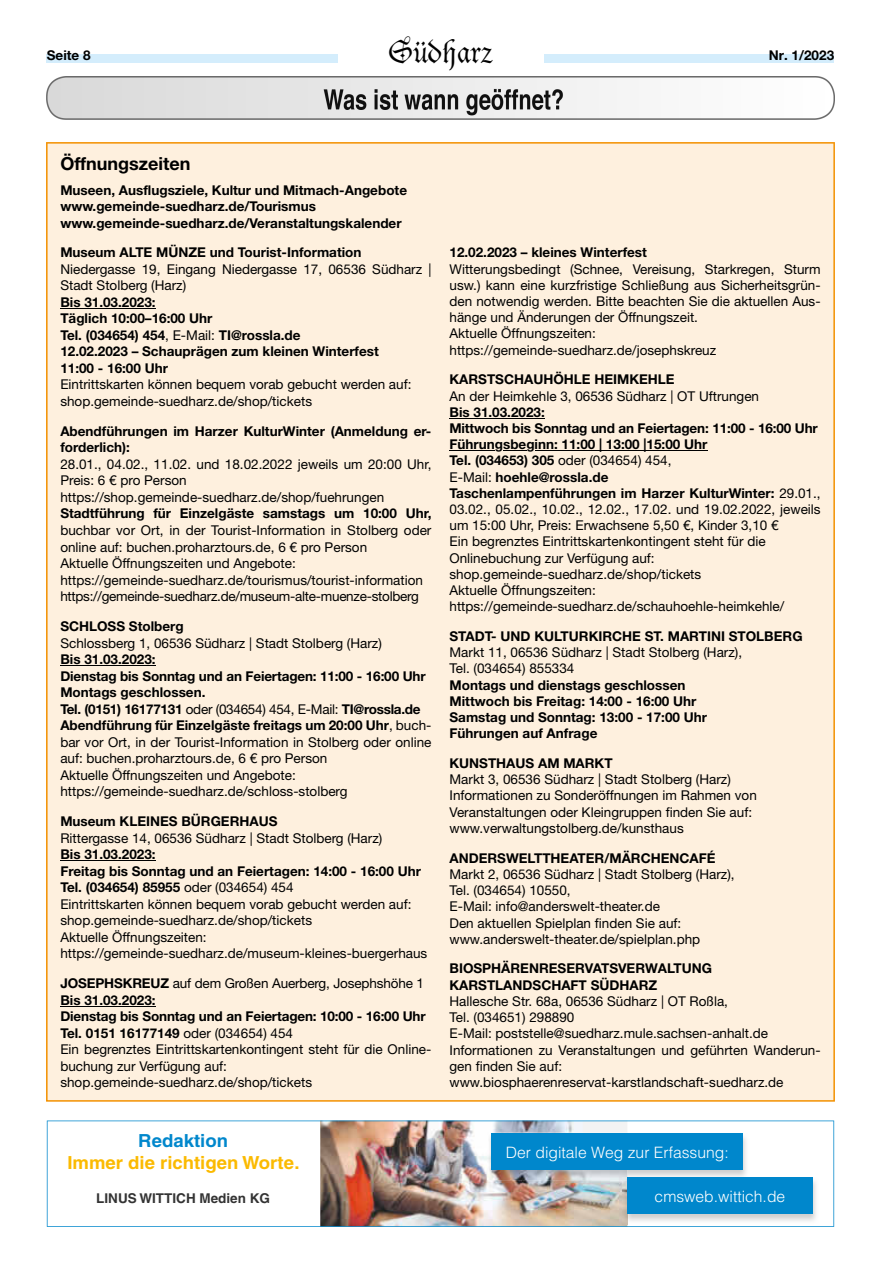
<style>
.page{position:relative;width:881px;height:1263px;background:#fff}
.page>*{position:absolute;margin:0;border:0;box-sizing:border-box;transform-origin:0 0}
.t1{font:31.5px "Duc De Berry";color:#000}
.t2{font:700 18px "Helvetica LT";color:#fbba00}
.t3{font:700 18px "Helvetica Neue LT";color:#000}
.t4{font:700 18px "Helvetica LT";color:#0087cc}
.t5{font:300 15.6px "Helvetica LT";color:#fff}
.t6{font:13.5px/16.2px "Helvetica Neue LT";color:#000}
.t7{font:700 13.5px/16.2px "Helvetica Neue LT";color:#000}
.t8{font:700 13.5px "Helvetica LT";color:#333}
.s1{font-weight:400}
.s2{font-weight:700}
</style>
<div class="page">
<div style="left:47px;top:54px;width:786px;height:8px;background:#d4edfc"></div>
<div style="left:338px;top:38px;width:205px;height:31px;background:#fff"></div>
<img style="left:47px;top:77px;width:786px;height:42px">
<div style="left:46px;top:142px;width:788px;height:960px;background:#fef0de"></div>
<img style="left:47px;top:1120px;width:786px;height:107px">
<p class="t7" style="left:47px;top:47px;width:45px">Seite 8</p>
<h1 class="t1" style="left:388px;top:33px;width:106px">Südharz</h1>
<p class="t7" style="left:768px;top:47px;width:67px">Nr. 1/2023</p>
<h2 class="t3" style="left:60px;top:153px;width:132px">Öffnungszeiten</h2>
<p class="t7" style="left:60px;top:182px;width:348px">Museen, Ausflugsziele, Kultur und Mitmach-Angebote www.gemeinde-suedharz.de/Tourismus www.gemeinde-suedharz.de/Veranstaltungskalender</p>
<p class="t7" style="left:60px;top:244px;width:302px">Museum ALTE MÜNZE und Tourist-Information</p>
<p class="t6" style="left:60px;top:261px;width:372px">Niedergasse 19, Eingang Niedergasse 17, 06536 Südharz |<br>Stadt Stolberg (Harz)</p>
<p class="t7" style="left:60px;top:293px;width:320px">Bis 31.03.2023:<br>Täglich 10:00–16:00 Uhr<br>Tel. (034654) 454<span class="s1">, E-Mail:</span> TI@rossla.de<br>12.02.2023 – Schauprägen zum kleinen Winterfest<br>11:00 - 16:00 Uhr</p>
<p class="t6" style="left:60px;top:376px;width:352px">Eintrittskarten können bequem vorab gebucht werden auf: shop.gemeinde-suedharz.de/shop/tickets</p>
<p class="t7" style="left:60px;top:423px;width:372px">Abendführungen im Harzer KulturWinter (Anmeldung er&shy;forderlich):</p>
<p class="t6" style="left:60px;top:456px;width:372px">28.01., 04.02., 11.02. und 18.02.2022 jeweils um 20:00 Uhr,<br>Preis: 6 € pro Person https://shop.gemeinde-suedharz.de/shop/fuehrungen</p>
<p class="t7" style="left:60px;top:505px;width:372px">Stadtführung für Einzelgäste samstags um 10:00 Uhr,</p>
<p class="t6" style="left:60px;top:522px;width:372px">buchbar vor Ort, in der Tourist-Information in Stolberg oder online auf: buchen.proharztours.de, 6 € pro Person<br>Aktuelle Öffnungszeiten und Angebote: https://gemeinde-suedharz.de/tourismus/tourist-information https://gemeinde-suedharz.de/museum-alte-muenze-stolberg</p>
<p class="t7" style="left:60px;top:618px;width:125px">SCHLOSS Stolberg</p>
<p class="t6" style="left:60px;top:634px;width:323px">Schlossberg 1, 06536 Südharz | Stadt Stolberg (Harz)</p>
<p class="t6" style="left:60px;top:651px;width:372px"><span class="s2">Bis 31.03.2023:<br>Dienstag bis Sonntag und an Feiertagen: 11:00 - 16:00 Uhr Montags geschlossen.<br>Tel. (0151) 16177131</span> oder (034654) 454, E-Mail: <span class="s2">TI@rossla.de Abendführung für Einzelgäste freitags um 20:00 Uhr</span>, buch&shy;bar vor Ort, in der Tourist-Information in Stolberg oder online auf: buchen.proharztours.de, 6 € pro Person<br>Aktuelle Öffnungszeiten und Angebote: https://gemeinde-suedharz.de/schloss-stolberg</p>
<p class="t7" style="left:60px;top:813px;width:218px">Museum KLEINES BÜRGERHAUS</p>
<p class="t6" style="left:60px;top:830px;width:323px">Rittergasse 14, 06536 Südharz | Stadt Stolberg (Harz)</p>
<p class="t6" style="left:60px;top:846px;width:368px"><span class="s2">Bis 31.03.2023:<br>Freitag bis Sonntag und an Feiertagen: 14:00 - 16:00 Uhr Tel. (034654) 85955</span> oder (034654) 454<br>Eintrittskarten können bequem vorab gebucht werden auf: shop.gemeinde-suedharz.de/shop/tickets<br>Aktuelle Öffnungszeiten: https://gemeinde-suedharz.de/museum-kleines-buergerhaus</p>
<p class="t6" style="left:60px;top:975px;width:372px"><span class="s2">JOSEPHSKREUZ</span> auf dem Großen Auerberg, Josephshöhe 1<br><span class="s2">Bis 31.03.2023:<br>Dienstag bis Sonntag und an Feiertagen: 10:00 - 16:00 Uhr Tel. 0151 16177149</span> oder (034654) 454<br>Ein begrenztes Eintrittskartenkontingent steht für die Online&shy;buchung zur Verfügung auf: shop.gemeinde-suedharz.de/shop/tickets</p>
<p class="t7" style="left:449px;top:244px;width:199px">12.02.2023 – kleines Winterfest</p>
<p class="t6" style="left:449px;top:260px;width:372px">Witterungsbedingt (Schnee, Vereisung, Starkregen, Sturm usw.) kann eine kurzfristige Schließung aus Sicherheitsgrün&shy;den notwendig werden. Bitte beachten Sie die aktuellen Aus&shy;hänge und Änderungen der Öffnungszeit.<br>Aktuelle Öffnungszeiten: https://gemeinde-suedharz.de/josephskreuz</p>
<p class="t7" style="left:449px;top:371px;width:227px">KARSTSCHAUHÖHLE HEIMKEHLE</p>
<p class="t6" style="left:449px;top:387px;width:311px">An der Heimkehle 3, 06536 Südharz | OT Uftrungen</p>
<p class="t6" style="left:449px;top:404px;width:372px"><span class="s2">Bis 31.03.2023:<br>Mittwoch bis Sonntag und an Feiertagen: 11:00 - 16:00 Uhr Führungsbeginn: 11:00 | 13:00 |15:00 Uhr<br>Tel. (034653) 305</span> oder (034654) 454,<br>E-Mail: <span class="s2">hoehle@rossla.de<br>Taschenlampenführungen im Harzer KulturWinter:</span> 29.01., 03.02., 05.02., 10.02., 12.02., 17.02. und 19.02.2022, jeweils um 15:00 Uhr, Preis: Erwachsene 5,50 €, Kinder 3,10 €<br>Ein begrenztes Eintrittskartenkontingent steht für die Onlinebuchung zur Verfügung auf: shop.gemeinde-suedharz.de/shop/tickets<br>Aktuelle Öffnungszeiten: https://gemeinde-suedharz.de/schauhoehle-heimkehle/</p>
<p class="t7" style="left:449px;top:628px;width:354px">STADT- UND KULTURKIRCHE ST. MARTINI STOLBERG</p>
<p class="t6" style="left:449px;top:644px;width:294px">Markt 11, 06536 Südharz | Stadt Stolberg (Harz),<br>Tel. (034654) 855334</p>
<p class="t7" style="left:449px;top:676px;width:259px">Montags und dienstags geschlossen Mittwoch bis Freitag: 14:00 - 16:00 Uhr Samstag und Sonntag: 13:00 - 17:00 Uhr Führungen auf Anfrage</p>
<p class="t7" style="left:449px;top:755px;width:165px">KUNSTHAUS AM MARKT</p>
<p class="t6" style="left:449px;top:771px;width:309px">Markt 3, 06536 Südharz | Stadt Stolberg (Harz)<br>Informationen zu Sonderöffnungen im Rahmen von Veranstaltungen oder Kleingruppen finden Sie auf: www.verwaltungstolberg.de/kunsthaus</p>
<p class="t7" style="left:449px;top:849px;width:267px">ANDERSWELTTHEATER/MÄRCHENCAFÉ</p>
<p class="t6" style="left:449px;top:866px;width:286px">Markt 2, 06536 Südharz | Stadt Stolberg (Harz), Tel. (034654) 10550,<br>E-Mail: info@anderswelt-theater.de<br>Den aktuellen Spielplan finden Sie auf: www.anderswelt-theater.de/spielplan.php</p>
<p class="t7" style="left:449px;top:960px;width:264px">BIOSPHÄRENRESERVATSVERWALTUNG<br>KARSTLANDSCHAFT SÜDHARZ</p>
<p class="t6" style="left:449px;top:993px;width:372px">Hallesche Str. 68a, 06536 Südharz | OT Roßla,<br>Tel. (034651) 298890<br>E-Mail: poststelle@suedharz.mule.sachsen-anhalt.de Informationen zu Veranstaltungen und geführten Wanderun&shy;gen finden Sie auf: www.biosphaerenreservat-karstlandschaft-suedharz.de</p>
<h2 class="t4" style="left:138px;top:1130px;width:91px">Redaktion</h2>
<h2 class="t2" style="left:67px;top:1151px;width:234px">Immer die richtigen Worte.</h2>
<p class="t8" style="left:96px;top:1190px;width:175px">LINUS WITTICH Medien KG</p>
<p class="t5" style="left:654px;top:1187px;width:132px">cmsweb.wittich.de</p>
<p class="t5" style="left:505px;top:1142px;width:224px">Der digitale Weg zur Erfassung:</p>
</div>
